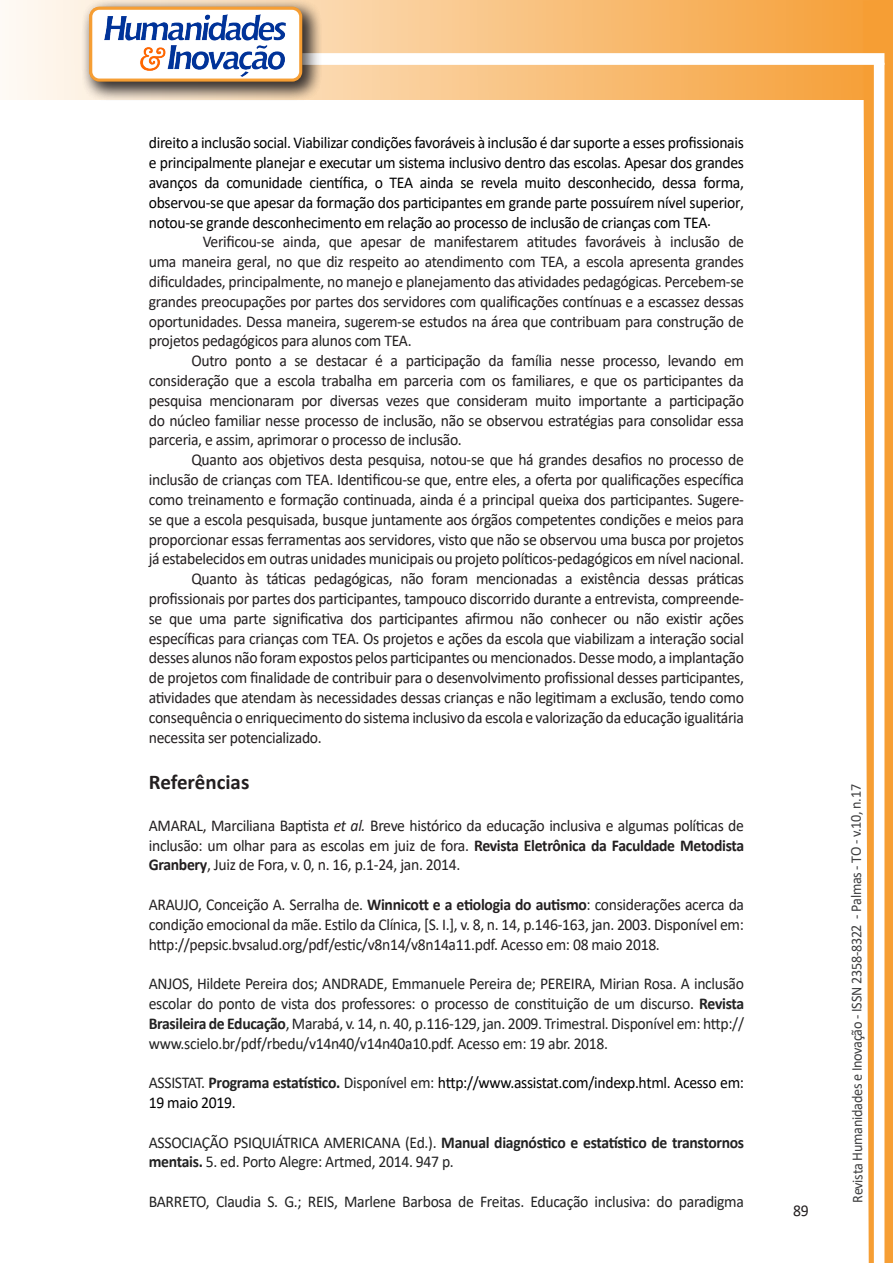
<style>
.page{position:relative;width:893px;height:1263px;background:#fff}
.page>*{position:absolute;margin:0;border:0;box-sizing:border-box;transform-origin:0 0}
.Titulo_2{font:700 21px "Calibri";color:#231f20}
.texto{font:16.5px/19.8px "Calibri";letter-spacing:-.02em;color:#231f20;text-align:justify;scale:.95 1}
.texto-2{font:16.5px/19.8px "Calibri";letter-spacing:-.02em;color:#222;text-align:justify;scale:.95 1}
.texto-3{font:16.5px/19.8px "Calibri";letter-spacing:-.02em;color:#000;text-align:justify;scale:.95 1}
.t1{font:15px "Calibri";letter-spacing:-.025em;color:#3e3e3f;scale:.95 1}
.s1{font-style:italic}
.s2{font-weight:700}
.s3{color:#222}
.s4{font-weight:700;color:#222}
</style>
<div class="page">
<svg style="left:5px;top:0;width:858px;height:100px;background:#f9c484"></svg>
<div style="left:302px;top:53px;width:582px;height:12px;background:#fff;border:2px solid #fff"></div>
<svg style="left:863px;top:0;width:30px;height:1263px"></svg>
<div style="left:81px;top:0;width:241px;height:102px;background:#231f20;opacity:.75"></div>
<div style="left:91px;top:8px;width:210px;height:72px;background:#fff;border-radius:9px"></div>
<img style="left:104px;top:14px;width:181px;height:62px">
<div style="left:89px;top:7px;width:213px;height:75px;border:3px solid #f69e34;border-radius:9px"></div>
<p class="texto-3" style="left:149px;top:133px;width:628px">direito a inclusão social. Viabilizar condições favoráveis à inclusão é dar suporte a esses profissionais e principalmente planejar e executar um sistema inclusivo dentro das escolas. Apesar dos grandes avanços da comunidade científica, o TEA ainda se revela muito desconhecido, dessa forma, observou-se que apesar da formação dos participantes em grande parte possuírem nível superior, notou-se grande desconhecimento em relação ao processo de inclusão de crianças com TEA.</p>
<p class="texto" style="left:149px;top:232px;width:628px;text-indent:54px">Verificou-se ainda, que apesar de manifestarem atitudes favoráveis à inclusão de uma maneira geral, no que diz respeito ao atendimento com TEA, a escola apresenta grandes dificuldades, principalmente, no manejo e planejamento das atividades pedagógicas. Percebem-se grandes preocupações por partes dos servidores com qualificações contínuas e a escassez dessas oportunidades. Dessa maneira, sugerem-se estudos na área que contribuam para construção de projetos pedagógicos para alunos com TEA.</p>
<p class="texto" style="left:149px;top:350px;width:628px;text-indent:43px">Outro ponto a se destacar é a participação da família nesse processo, levando em consideração que a escola trabalha em parceria com os familiares, e que os participantes da pesquisa mencionaram por diversas vezes que consideram muito importante a participação do núcleo familiar nesse processo de inclusão, não se observou estratégias para consolidar essa parceria, e assim, aprimorar o processo de inclusão.</p>
<p class="texto" style="left:149px;top:449px;width:628px;text-indent:43px">Quanto aos objetivos desta pesquisa, notou-se que há grandes desafios no processo de inclusão de crianças com TEA. Identificou-se que, entre eles, a oferta por qualificações específica como treinamento e formação continuada, ainda é a principal queixa dos participantes. Sugere&shy;se que a escola pesquisada, busque juntamente aos órgãos competentes condições e meios para proporcionar essas ferramentas aos servidores, visto que não se observou uma busca por projetos já estabelecidos em outras unidades municipais ou projeto políticos-pedagógicos em nível nacional.</p>
<p class="texto" style="left:149px;top:568px;width:628px;text-indent:43px">Quanto às táticas pedagógicas, não foram mencionadas a existência dessas práticas profissionais por partes dos participantes, tampouco discorrido durante a entrevista, compreende&shy;se que uma parte significativa dos participantes afirmou não conhecer ou não existir ações específicas para crianças com TEA. Os projetos e ações da escola que viabilizam a interação social desses alunos não foram expostos pelos participantes ou mencionados. Desse modo, a implantação de projetos com finalidade de contribuir para o desenvolvimento profissional desses participantes, atividades que atendam às necessidades dessas crianças e não legitimam a exclusão, tendo como consequência o enriquecimento do sistema inclusivo da escola e valorização da educação igualitária necessita ser potencializado.</p>
<p class="Titulo_2" style="left:149px;top:767px;width:102px">Referências</p>
<p class="texto" style="left:149px;top:815px;width:628px">AMARAL, Marciliana Baptista <span class="s1">et al.</span> Breve histórico da educação inclusiva e algumas políticas de inclusão: um olhar para as escolas em juiz de fora. <span class="s2">Revista Eletrônica da Faculdade Metodista Granbery</span>, Juiz de Fora, v. 0, n. 16, p.1-24, jan. 2014.</p>
<p class="texto" style="left:149px;top:894px;width:628px">ARAUJO, Conceição A. Serralha de. <span class="s2">Winnicott e a etiologia do autismo</span>: considerações acerca da condição emocional da mãe. Estilo da Clínica, [S. I.], v. 8, n. 14, p.146-163, jan. 2003. Disponível em: http://pepsic.bvsalud.org/pdf/estic/v8n14/v8n14a11.pdf. Acesso em: 08 maio 2018.</p>
<p class="texto-2" style="left:149px;top:973px;width:628px">ANJOS, Hildete Pereira dos; ANDRADE, Emmanuele Pereira de; PEREIRA, Mirian Rosa. A inclusão escolar do ponto de vista dos professores: o processo de constituição de um discurso. <span class="s2">Revista Brasileira de Educação</span>, Marabá, v. 14, n. 40, p.116-129, jan. 2009. Trimestral. Disponível em: http:// www.scielo.br/pdf/rbedu/v14n40/v14n40a10.pdf. Acesso em: 19 abr. 2018.</p>
<p class="texto-3" style="left:149px;top:1072px;width:628px"><span class="s3">ASSISTAT.</span> <span class="s4">Programa estatístico.</span> <span class="s3">Disponível em:</span> http://www.assistat.com/indexp.html. Acesso em:<br>19 maio 2019.</p>
<p class="texto-2" style="left:149px;top:1132px;width:628px">ASSOCIAÇÃO PSIQUIÁTRICA AMERICANA (Ed.). <span class="s2">Manual diagnóstico e estatístico de transtornos mentais.</span> 5. ed. Porto Alegre: Artmed, 2014. 947 p.</p>
<p class="texto-2" style="left:149px;top:1191px;width:628px">BARRETO, Claudia S. G.; REIS, Marlene Barbosa de Freitas. Educação inclusiva: do paradigma</p>
<p class="texto" style="left:793px;top:1200px;width:18px">89</p>
<p class="t1" style="left:846px;top:1203px;width:442px;rotate:-90deg">Revista Humanidades e Inovação - ISSN 2358-8322 - Palmas - TO - v.10, n.17</p>
</div>
